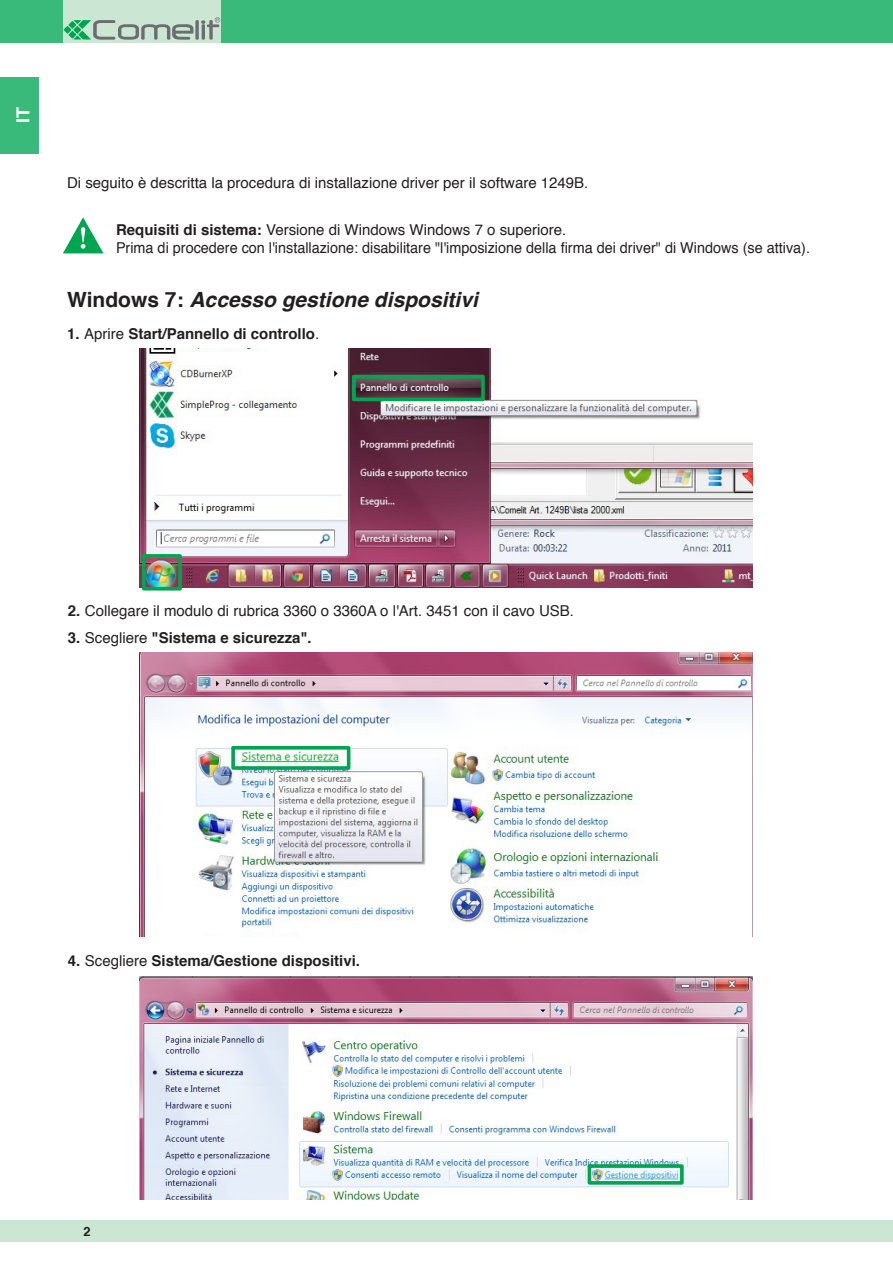
<style>
.page{position:relative;width:893px;height:1263px;background:#fff}
.page>*{position:absolute;margin:0;border:0;box-sizing:border-box;transform-origin:0 0}
.t1{font:italic 700 21px "Helvetica";color:#231f20}
.t2{font:700 18px "Helvetica";color:#fff}
.t3{font:15px/18px "Helvetica";color:#231f20}
.t4{font:700 15px "Helvetica";color:#231f20}
.t5{font:700 12.75px "Helvetica";color:#231f20}
.s1{font-weight:700}
.s2{font-style:normal}
.s3{font-weight:400}
</style>
<div class="page">
<div style="left:0;top:0;width:892px;height:43px;background:#39b97a"></div>
<div style="left:64px;top:0;width:157px;height:43px;background:#cbe6d3"></div>
<svg style="left:64px;top:26px;width:8px;height:8px"></svg>
<svg style="left:68px;top:31px;width:9px;height:8px"></svg>
<svg style="left:68px;top:21px;width:9px;height:8px"></svg>
<svg style="left:73px;top:17px;width:147px;height:23px"></svg>
<div style="left:0;top:1220px;width:892px;height:22px;background:#cbe6d3"></div>
<img style="left:139px;top:348px;width:613px;height:239px">
<div style="left:142px;top:554px;width:40px;height:37px;border:4px solid #00a54f"></div>
<div style="left:352px;top:375px;width:133px;height:26px;border:4px solid #00a54f"></div>
<img style="left:139px;top:652px;width:613px;height:285px">
<div style="left:231px;top:746px;width:119px;height:24px;border:4px solid #00a54f"></div>
<img style="left:139px;top:976px;width:613px;height:223px">
<div style="left:587px;top:1164px;width:96px;height:21px;border:4px solid #00a54f"></div>
<svg style="left:63px;top:217px;width:41px;height:36px"></svg>
<div style="left:0;top:77px;width:38px;height:76px;background:#39b97a"></div>
<p class="t2" style="left:16px;top:123px;width:18px;rotate:-90deg">IT</p>
<p class="t3" style="left:67px;top:175px;width:523px">Di seguito è descritta la procedura di installazione driver per il software 1249B.</p>
<p class="t3" style="left:116px;top:222px;width:695px"><span class="s1">Requisiti di sistema:</span> Versione di Windows Windows 7 o superiore.<br>Prima di procedere con l'installazione: disabilitare "l'imposizione della firma dei driver" di Windows (se attiva).</p>
<h1 class="t1" style="left:67px;top:290px;width:412px"><span class="s2">Windows 7:</span> Accesso gestione dispositivi</h1>
<p class="t4" style="left:67px;top:327px;width:254px">1. <span class="s3">Aprire</span> Start/Pannello di controllo<span class="s3">.</span></p>
<p class="t3" style="left:68px;top:603px;width:507px"><span class="s1">2.</span> Collegare il modulo di rubrica 3360 o 3360A o l'Art. 3451 con il cavo USB.</p>
<p class="t4" style="left:68px;top:631px;width:245px">3. <span class="s3">Scegliere</span> "Sistema e sicurezza".</p>
<p class="t4" style="left:68px;top:954px;width:294px">4. <span class="s3">Scegliere</span> Sistema/Gestione dispositivi.</p>
<p class="t5" style="left:83px;top:1226px;width:9px">2</p>
</div>
